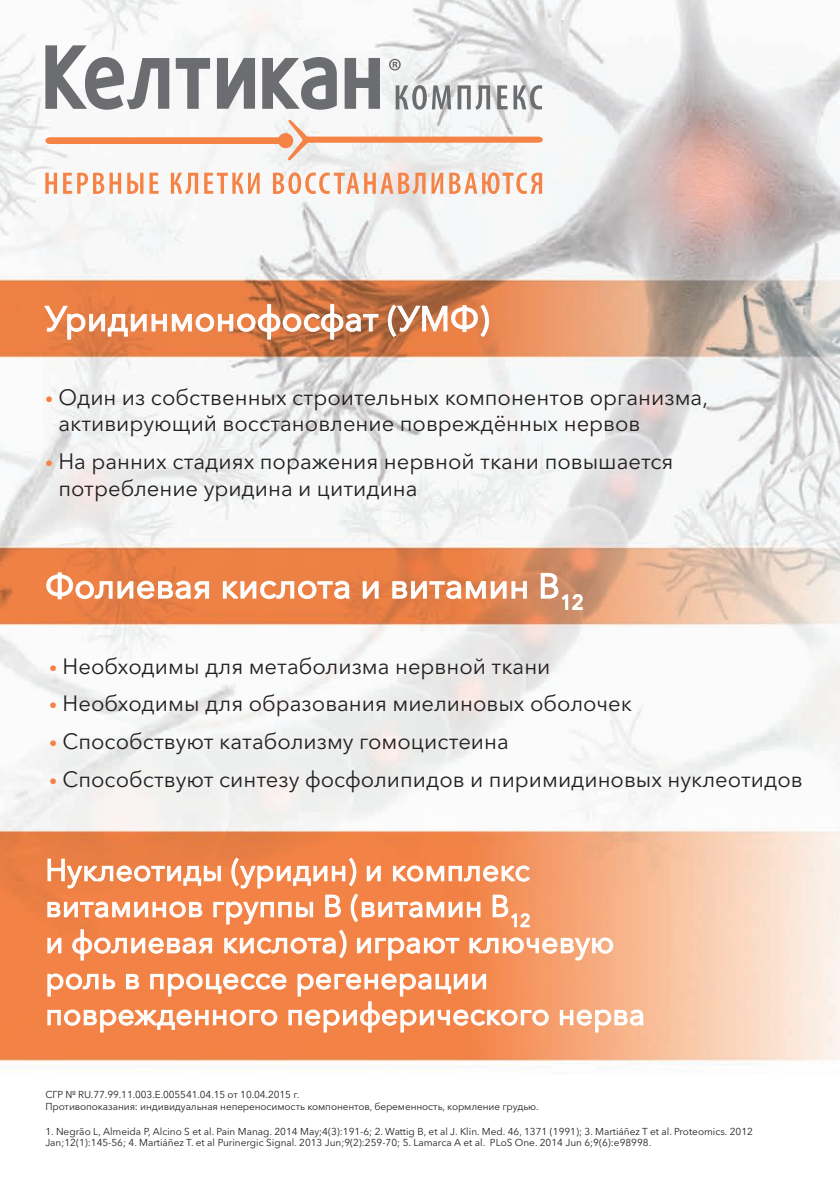
<style>
.page{position:relative;width:840px;height:1191px;background:#fff}
.page>*{position:absolute;margin:0;border:0;box-sizing:border-box;transform-origin:0 0}
.t1{font:34px "Avenir Next Cyr";letter-spacing:.01em;color:#fff}
.t2{font:30px/36px "Avenir Next Cyr";letter-spacing:.01em;color:#fff}
.t3{font:22px/26.4px "Avenir Next Cyr";color:#231f20}
.t4{font:10px/11px "Avenir Next Cyr";color:#231f20}
.s1{font-family:"Myriad Pro";font-weight:700;color:#f58345}
</style>
<div class="page">
<img style="left:0;top:0;width:839px;height:1069px">
<svg style="left:389px;top:59px;width:11px;height:12px"></svg>
<svg style="left:45px;top:120px;width:497px;height:41px"></svg>
<svg style="left:45px;top:172px;width:497px;height:22px"></svg>
<svg style="left:395px;top:85px;width:147px;height:25px"></svg>
<svg style="left:176px;top:58px;width:34px;height:51px"></svg>
<svg style="left:262px;top:57px;width:74px;height:53px"></svg>
<svg style="left:344px;top:58px;width:36px;height:51px"></svg>
<svg style="left:45px;top:45px;width:124px;height:65px"></svg>
<svg style="left:217px;top:58px;width:38px;height:51px"></svg>
<svg style="left:43px;top:303px;width:336px;height:37px;background:#e2966c"></svg>
<svg style="left:387px;top:301px;width:102px;height:37px;background:#d89671"></svg>
<svg style="left:45px;top:571px;width:165px;height:29px;background:#efa379"></svg>
<svg style="left:222px;top:580px;width:128px;height:20px"></svg>
<svg style="left:362px;top:580px;width:17px;height:19px"></svg>
<svg style="left:391px;top:577px;width:136px;height:24px"></svg>
<svg style="left:539px;top:572px;width:44px;height:39px;background:#d6a488"></svg>
<svg style="left:47px;top:856px;width:566px;height:105px;background:#f49c6d"></svg>
<svg style="left:47px;top:972px;width:502px;height:61px;background:#f59d6e"></svg>
<svg style="left:558px;top:1008px;width:86px;height:25px"></svg>
<h1 class="t1" style="left:45px;top:298px;width:445px">Уридинмонофосфат (УМФ)</h1>
<h3 class="t3" style="left:58px;top:384px;width:651px;text-indent:-13px"><span class="s1">•</span> Один из собственных строительных компонентов организма, активирующий восстановление повреждённых нервов</h3>
<h3 class="t3" style="left:58px;top:448px;width:616px;text-indent:-13px"><span class="s1">•</span> На ранних стадиях поражения нервной ткани повышается потребление уридина и цитидина</h3>
<h1 class="t1" style="left:45px;top:566px;width:539px">Фолиевая кислота и витамин B<sub>12</sub></h1>
<h3 class="t3" style="left:50px;top:653px;width:502px"><span class="s1">•</span> Необходимы для метаболизма нервной ткани</h3>
<h3 class="t3" style="left:50px;top:690px;width:583px"><span class="s1">•</span> Необходимы для образования миелиновых оболочек</h3>
<h3 class="t3" style="left:50px;top:728px;width:460px"><span class="s1">•</span> Способствуют катаболизму гомоцистеина</h3>
<h3 class="t3" style="left:50px;top:766px;width:754px"><span class="s1">•</span> Способствуют синтезу фосфолипидов и пиримидиновых нуклеотидов</h3>
<h2 class="t2" style="left:45px;top:852px;width:600px">Нуклеотиды (уридин) и комплекс витаминов группы B (витамин B<sub>12<br></sub>и фолиевая кислота) играют ключевую роль в процессе регенерации поврежденного периферического нерва</h2>
<p class="t4" style="left:45px;top:1089px;width:494px">СГР № RU.77.99.11.003.E.005541.04.15 от 10.04.2015 г.<br>Противопоказания: индивидуальная непереносимость компонентов, беременность, кормление грудью.</p>
<p class="t4" style="left:45px;top:1125px;width:708px">1. Negrão L, Almeida P, Alcino S et al. Pain Manag. 2014 May;4(3):191-6; 2. Wattig B, et al J. Klin. Med. 46, 1371 (1991); 3. Martiáñez T et al. Proteomics. 2012<br>Jan;12(1):145-56; 4. Martiáñez T. et al Purinergic Signal. 2013 Jun;9(2):259-70; 5. Lamarca A et al. PLoS One. 2014 Jun 6;9(6):e98998.</p>
</div>
